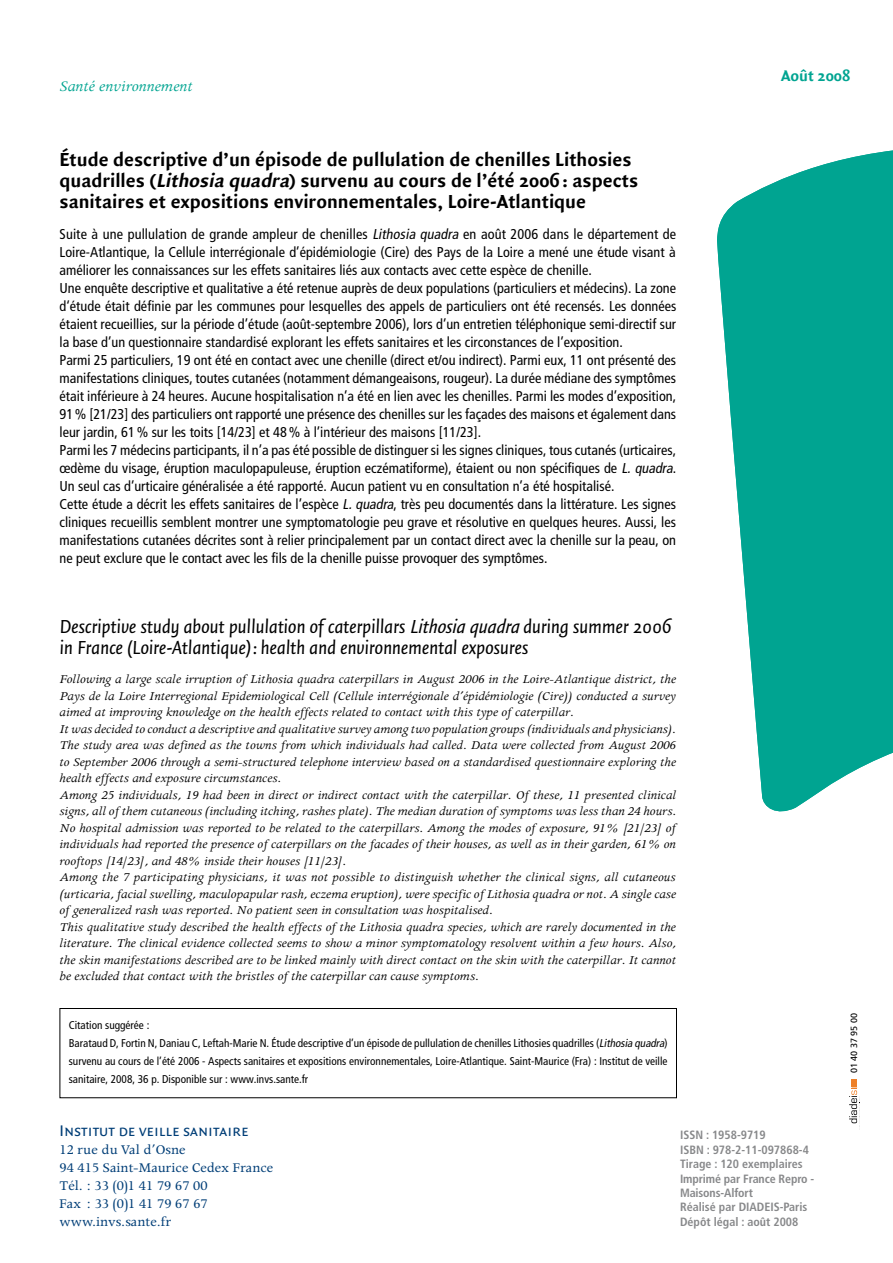
<style>
.page{position:relative;width:893px;height:1263px;background:#fff}
.page>*{position:absolute;margin:0;border:0;box-sizing:border-box;transform-origin:0 0}
.t1{font:700 20.25px/21px "Quadraat Sans";color:#000}
.t2{font:italic 20.25px/21px "Quadraat Sans";letter-spacing:-.02em;color:#000}
.t3{font:16.5px "Quadraat Sans Caps";color:#003e77}
.t4{font:italic 16.5px "Apollo";color:#00a491}
.t5{font:700 16.5px "Quadraat Sans";color:#00a491}
.t6{font:15px/18px "Apollo";color:#003e77}
.t7{font:condensed 14.25px/18px "Frutiger LT Std";color:#000}
.t8{font:italic 13.5px/16.5px "Apollo";color:#000}
.t9{font:700 condensed 12px/14.4px "Frutiger LT Std";color:#87888a}
.t10{font:condensed 11.25px/18px "Frutiger LT Std";color:#000}
.t11{font:9px "Frutiger LT Std";color:#000}
.s1{font-style:italic}
</style>
<div class="page">
<svg style="left:849px;top:1079px;width:8px;height:44px"></svg>
<svg style="left:717px;top:150px;width:176px;height:661px;fill:#00a491"></svg>
<div style="left:60px;top:1008px;width:617px;height:90px;border:1px solid #000"></div>
<p class="t4" style="left:60px;top:77px;width:135px">Santé environnement</p>
<h1 class="t1" style="left:60px;top:149px;width:580px">Étude descriptive d’un épisode de pullulation de chenilles Lithosies quadrilles (<span class="s1">Lithosiaquadra</span>) survenu au cours de l’été 2006 : aspects sanitaires et expositions environnementales, Loire-Atlantique</h1>
<p class="t7" style="left:60px;top:225px;width:618px">Suite à une pullulation de grande ampleur de chenilles <span class="s1">Lithosia quadra</span> en août 2006 dans le département de Loire-Atlantique, la Cellule interrégionale d’épidémiologie (Cire) des Pays de la Loire a mené une étude visant à améliorer les connaissances sur les effets sanitaires liés aux contacts avec cette espèce de chenille.<br>Une enquête descriptive et qualitative a été retenue auprès de deux populations (particuliers et médecins). La zone d‘étude était définie par les communes pour lesquelles des appels de particuliers ont été recensés. Les données étaient recueillies, sur la période d’étude (août-septembre 2006), lors d’un entretien téléphonique semi-directif sur la base d’un questionnaire standardisé explorant les effets sanitaires et les circonstances de l’exposition.<br>Parmi 25 particuliers, 19 ont été en contact avec une chenille (direct et/ou indirect). Parmi eux, 11 ont présenté des manifestations cliniques, toutes cutanées (notamment démangeaisons, rougeur). La durée médiane des symptômes était inférieure à 24 heures. Aucune hospitalisation n’a été en lien avec les chenilles. Parmi les modes d’exposition, 91% [21/23] des particuliers ont rapporté une présence des chenilles sur les façades des maisons et également dans leur jardin, 61% sur les toits [14/23] et 48% à l’intérieur des maisons [11/23].<br>Parmi les 7 médecins participants, il n’a pas été possible de distinguer si les signes cliniques, tous cutanés (urticaires, œdème du visage, éruption maculopapuleuse, éruption eczématiforme), étaient ou non spécifiques de <span class="s1">L. quadra</span>.<br>Un seul cas d’urticaire généralisée a été rapporté. Aucun patient vu en consultation n’a été hospitalisé.<br>Cette étude a décrit les effets sanitaires de l’espèce <span class="s1">L.quadra</span>, très peu documentés dans la littérature. Les signes cliniques recueillis semblent montrer une symptomatologie peu grave et résolutive en quelques heures. Aussi, les manifestations cutanées décrites sont à relier principalement par un contact direct avec la chenille sur la peau, on ne peut exclure que le contact avec les fils de la chenille puisse provoquer des symptômes.</p>
<h1 class="t2" style="left:60px;top:617px;width:614px">Descriptive study about pullulation of caterpillars Lithosia quadra during summer 2006 in France (Loire-Atlantique): health and environnemental exposures</h1>
<p class="t8" style="left:60px;top:671px;width:618px">Following a large scale irruption of Lithosia quadra caterpillars in August 2006 in the Loire-Atlantique district, the Pays de la Loire Interregional Epidemiological Cell (Cellule interrégionale d’épidémiologie (Cire)) conducted a survey aimed at improving knowledge on the health effects related to contact with this type of caterpillar.<br>It was decided to conduct a descriptive and qualitative survey among two population groups (individuals and physicians).<br>The study area was defined as the towns from which individuals had called. Data were collected from August 2006 to September 2006 through a semi-structured telephone interview based on a standardised questionnaire exploring the health effects and exposure circumstances.<br>Among 25 individuals, 19 had been in direct or indirect contact with the caterpillar. Of these, 11 presented clinical signs, all of them cutaneous (including itching, rashes plate). The median duration of symptoms was less than 24 hours.<br>No hospital admission was reported to be related to the caterpillars. Among the modes of exposure, 91% [21/23] of individuals had reported the presence of caterpillars on the facades of their houses, as well as in their garden, 61% on rooftops [14/23], and 48% inside their houses [11/23].<br>Among the 7 participating physicians, it was not possible to distinguish whether the clinical signs, all cutaneous (urticaria, facial swelling, maculopapular rash, eczema eruption), were specific of Lithosia quadra or not. A single case of generalized rash was reported. No patient seen in consultation was hospitalised.<br>This qualitative study described the health effects of the Lithosia quadra species, which are rarely documented in the literature. The clinical evidence collected seems to show a minor symptomatology resolvent within a few hours. Also, the skin manifestations described are to be linked mainly with direct contact on the skin with the caterpillar. It cannot be excluded that contact with the bristles of the caterpillar can cause symptoms.</p>
<p class="t10" style="left:69px;top:1016px;width:600px">Citation suggérée :<br>Barataud D, Fortin N, Daniau C, Leftah-Marie N. Étude descriptive d’un épisode de pullulation de chenilles Lithosies quadrilles (<span class="s1">Lithosia quadra</span>) survenu au cours de l’été 2006 - Aspects sanitaires et expositions environnementales, Loire-Atlantique. Saint-Maurice (Fra) : Institut de veille sanitaire, 2008, 36 p. Disponible sur : www.invs.sante.fr</p>
<p class="t5" style="left:781px;top:67px;width:71px">Août 2008</p>
<p class="t11" style="left:849px;top:1073px;width:62px;rotate:-90deg">01 40 37 95 00</p>
<p class="t3" style="left:60px;top:1121px;width:191px">Institut de veille sanitaire</p>
<p class="t6" style="left:60px;top:1141px;width:215px">12 rue du Val d’Osne<br>94 415 Saint-Maurice Cedex France<br>Tél. : 33 (0)1 41 79 67 00<br>Fax : 33 (0)1 41 79 67 67 www.invs.sante.fr</p>
<p class="t9" style="left:680px;top:1128px;width:136px">ISSN : 1958-9719<br>ISBN : 978-2-11-097868-4<br>Tirage : 120 exemplaires<br>Imprimé par France Repro -<br>Maisons-Alfort<br>Réalisé par DIADEIS-Paris<br>Dépôt légal : août 2008</p>
</div>
